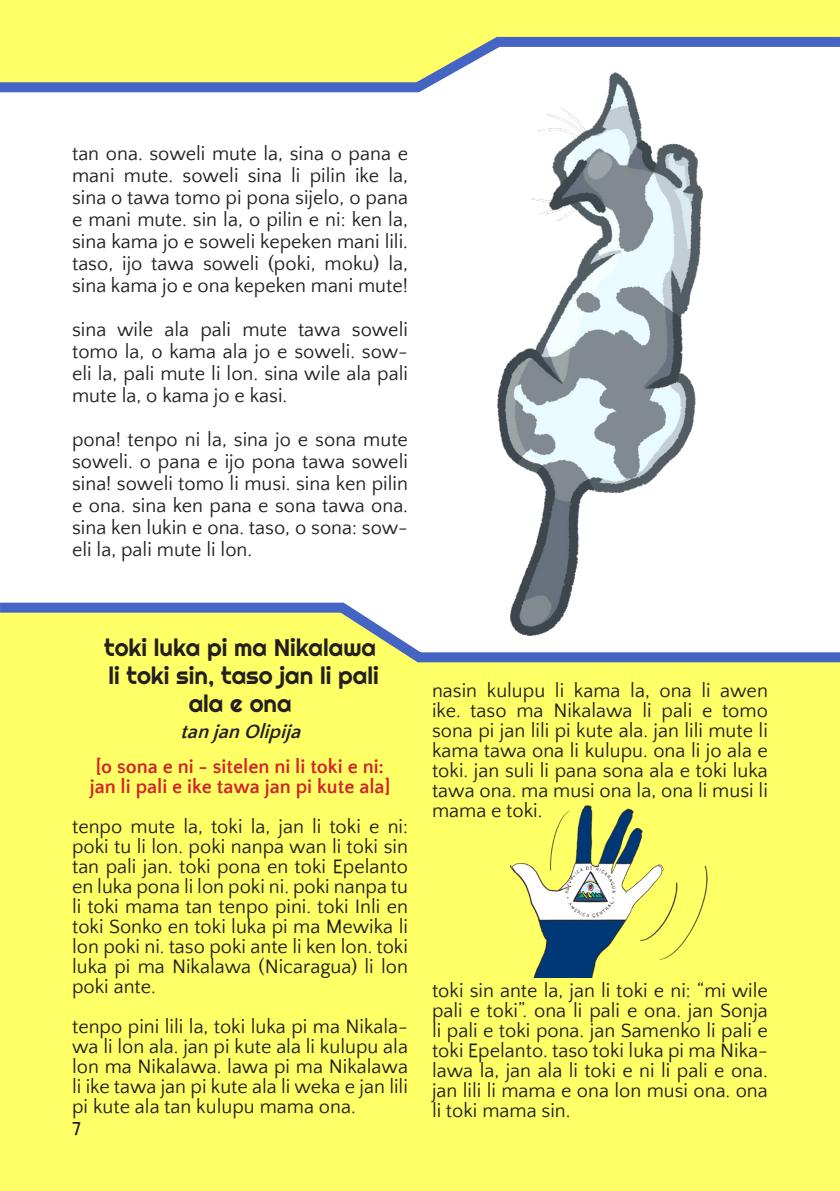
<style>
.page{position:relative;width:840px;height:1191px;background:#fff}
.page>*{position:absolute;margin:0;border:0;box-sizing:border-box;transform-origin:0 0}
.titlearticle{font:24px "Righteous";color:#231f20}
.t1{font:20px/20px "Quattrocento Sans";color:#231f20;text-align:justify}
.t2{font:700 20px "Quattrocento Sans";color:#d1232a}
.Header_1{font:italic 700 20px "Quattrocento Sans";color:#231f20}
.t3{font:16px "Autour One";color:#231f20}
</style>
<div class="page">
<div style="left:0;top:0;width:407px;height:82px;background:#ff6"></div>
<div style="left:407px;top:0;width:432px;height:39px;background:#ff6"></div>
<div style="left:0;top:82px;width:419px;height:10px;background:#4465c4"></div>
<svg style="left:402px;top:28px;width:111px;height:65px"></svg>
<div style="left:496px;top:37px;width:342px;height:10px;background:#4465c4"></div>
<div style="left:0;top:660px;width:839px;height:531px;background:#ff6"></div>
<div style="left:417px;top:652px;width:422px;height:10px;background:#4465c4"></div>
<svg style="left:0;top:602px;width:434px;height:61px"></svg>
<div style="left:0;top:602px;width:343px;height:10px;background:#4465c4"></div>
<img style="left:497px;top:72px;width:205px;height:564px">
<img style="left:510px;top:805px;width:198px;height:172px">
<p class="t1" style="left:72px;top:143px;width:337px;line-height:22px">tan ona. soweli mute la, sina o pana e mani mute. soweli sina li pilin ike la, sina o tawa tomo pi pona sijelo, o pana e mani mute. sin la, o pilin e ni: ken la, sina kama jo e soweli kepeken mani lili. taso, ijo tawa soweli (poki, moku) la, sina kama jo e ona kepeken mani mute!</p>
<p class="t1" style="left:72px;top:319px;width:337px;line-height:22px">sina wile ala pali mute tawa soweli tomo la, o kama ala jo e soweli. sow&shy;eli la, pali mute li lon. sina wile ala pali mute la, o kama jo e kasi.</p>
<p class="t1" style="left:72px;top:429px;width:337px;line-height:22px">pona! tenpo ni la, sina jo e sona mute soweli. o pana e ijo pona tawa soweli sina! soweli tomo li musi. sina ken pilin e ona. sina ken pana e sona tawa ona. sina ken lukin e ona. taso, o sona: sow&shy;eli la, pali mute li lon.</p>
<p class="titlearticle" style="left:104px;top:632px;width:273px">toki luka pi ma Nikalawa</p>
<p class="titlearticle" style="left:108px;top:660px;width:271px">li toki sin, taso jan li pali</p>
<p class="titlearticle" style="left:189px;top:688px;width:104px">ala e ona</p>
<p class="Header_1" style="left:180px;top:721px;width:127px">tanjanOlipija</p>
<p class="t2" style="left:96px;top:755px;width:289px">[o sona e ni - sitelen ni li toki e ni:</p>
<p class="t2" style="left:90px;top:775px;width:302px">jan li pali e ike tawa jan pi kute ala]</p>
<p class="t1" style="left:72px;top:816px;width:337px">tenpo mute la, toki la, jan li toki e ni: poki tu li lon. poki nanpa wan li toki sin tan pali jan. toki pona en toki Epelanto en luka pona li lon poki ni. poki nanpa tu li toki mama tan tenpo pini. toki Inli en toki Sonko en toki luka pi ma Mewika li lon poki ni. taso poki ante li ken lon. toki luka pi ma Nikalawa (Nicaragua) li lon poki ante.</p>
<p class="t1" style="left:72px;top:1016px;width:337px">tenpo pini lili la, toki luka pi ma Nikala&shy;wa li lon ala. jan pi kute ala li kulupu ala lon ma Nikalawa. lawa pi ma Nikalawa li ike tawa jan pi kute ala li weka e jan lili pi kute ala tan kulupu mama ona.</p>
<p class="t3" style="left:72px;top:1119px;width:11px">7</p>
<p class="t1" style="left:432px;top:681px;width:337px">nasin kulupu li kama la, ona li awen ike. taso ma Nikalawa li pali e tomo sona pi jan lili pi kute ala. jan lili mute li kama tawa ona li kulupu. ona li jo ala e toki. jan suli li pana sona ala e toki luka tawa ona. ma musi ona la, ona li musi li mama e toki.</p>
<p class="t1" style="left:432px;top:981px;width:337px">toki sin ante la, jan li toki e ni: “mi wile pali e toki”. ona li pali e ona. jan Sonja li pali e toki pona. jan Samenko li pali e toki Epelanto. taso toki luka pi ma Nika&shy;lawa la, jan ala li toki e ni li pali e ona. jan lili li mama e ona lon musi ona. ona li toki mama sin.</p>
</div>
